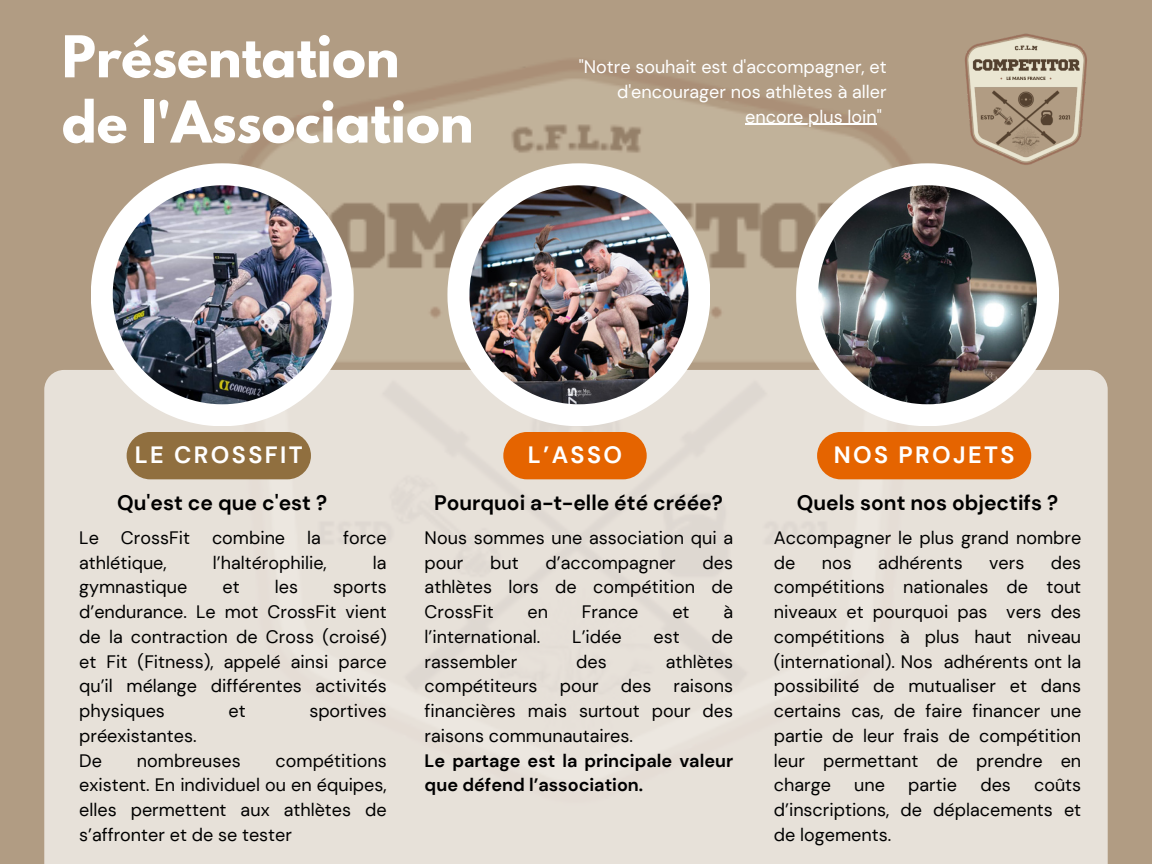
<style>
.page{position:relative;width:1152px;height:864px;background:#fff}
.page>*{position:absolute;margin:0;border:0;box-sizing:border-box;transform-origin:0 0}
.t1{font:700 51px "League Spartan";color:#fff}
.t2{font:700 23.55px "DM Sans";letter-spacing:.1em;color:#fff}
.t3{font:700 21px "DM Sans";color:#000}
.t4{font:18px/24.8px "DM Sans";color:#000;text-align:justify}
.t5{font:18px/24.8px "DM Sans";color:#fff;text-align:right}
.t6{font:700 18px/24.8px "DM Sans";color:#000}
</style>
<div class="page">
<img style="left:0;top:0;width:1152px;height:864px">
<div style="left:44px;top:370px;width:1064px;height:494px;background:#e7e1d9"></div>
<img style="left:925px;top:0;width:202px;height:200px">
<hr style="left:745px;top:124px;width:132px;height:1px;background:#fff">
<svg style="left:447px;top:163px;width:263px;height:263px"></svg>
<img style="left:469px;top:185px;width:219px;height:219px">
<div style="left:503px;top:432px;width:144px;height:47px;background:#e56400;border-radius:24px"></div>
<svg style="left:91px;top:163px;width:263px;height:263px"></svg>
<img style="left:113px;top:185px;width:219px;height:219px">
<div style="left:127px;top:432px;width:184px;height:47px;background:#906f3f;border-radius:24px"></div>
<svg style="left:796px;top:163px;width:263px;height:263px"></svg>
<img style="left:818px;top:185px;width:219px;height:219px">
<div style="left:817px;top:432px;width:214px;height:47px;background:#e56400;border-radius:24px"></div>
<p class="t1" style="left:62px;top:31px;width:339px">Présentation</p>
<p class="t1" style="left:62px;top:97px;width:413px">de l'Association</p>
<p class="t5" style="left:579px;top:55px;width:310px">"Notre souhait est d'accompagner, et d'encourager nos athlètes à aller encore plus loin"</p>
<p class="t2" style="left:135px;top:440px;width:169px">LE CROSSFIT</p>
<p class="t3" style="left:117px;top:489px;width:211px">Qu'est ce que c'est ?</p>
<p class="t4" style="left:79px;top:525px;width:309px">Le CrossFit combine la force athlétique,</p>
<p class="t4" style="left:213px;top:550px;width:115px">l’haltérophilie,</p>
<p class="t4" style="left:373px;top:550px;width:15px">la</p>
<p class="t4" style="left:79px;top:575px;width:110px">gymnastique</p>
<p class="t4" style="left:223px;top:575px;width:19px">et</p>
<p class="t4" style="left:275px;top:575px;width:25px">les</p>
<p class="t4" style="left:79px;top:575px;width:309px;text-indent:254px">sports d’endurance. Le mot CrossFit vient de la contraction de Cross (croisé) et Fit (Fitness), appelé ainsi parce qu’il mélange différentes activités physiques</p>
<p class="t4" style="left:229px;top:699px;width:19px">et</p>
<p class="t4" style="left:309px;top:699px;width:79px">sportives</p>
<p class="t4" style="left:79px;top:723px;width:119px">préexistantes.</p>
<p class="t4" style="left:79px;top:748px;width:24px">De</p>
<p class="t4" style="left:137px;top:748px;width:105px">nombreuses</p>
<p class="t4" style="left:79px;top:748px;width:309px;text-indent:196px">compétitions existent. En individuel ou en équipes, elles permettent aux athlètes de s’affronter et de se tester</p>
<p class="t2" style="left:528px;top:440px;width:96px">L’ASSO</p>
<p class="t3" style="left:434px;top:489px;width:290px">Pourquoi a-t-elle été créée?</p>
<p class="t4" style="left:425px;top:525px;width:310px">Nous sommes une association qui a pour</p>
<p class="t4" style="left:425px;top:550px;width:310px;text-indent:278px">des athlètes lors de compétition de CrossFit</p>
<p class="t4" style="left:490px;top:550px;width:30px">but</p>
<p class="t4" style="left:546px;top:550px;width:132px">d’accompagner</p>
<p class="t4" style="left:528px;top:600px;width:22px">en</p>
<p class="t4" style="left:582px;top:600px;width:58px">France</p>
<p class="t4" style="left:672px;top:600px;width:19px">et</p>
<p class="t4" style="left:723px;top:600px;width:11px">à</p>
<p class="t4" style="left:425px;top:624px;width:117px">l’international.</p>
<p class="t4" style="left:572px;top:624px;width:51px">L’idée</p>
<p class="t4" style="left:654px;top:624px;width:28px">est</p>
<p class="t4" style="left:712px;top:624px;width:23px">de</p>
<p class="t4" style="left:425px;top:649px;width:94px">rassembler</p>
<p class="t4" style="left:576px;top:649px;width:32px">des</p>
<p class="t4" style="left:425px;top:649px;width:310px;text-indent:241px">athlètes compétiteurs pour des raisons financières mais surtout pour des raisons communautaires.</p>
<p class="t6" style="left:425px;top:748px;width:310px">Le partage est la principale valeur que défend l’association.</p>
<p class="t2" style="left:834px;top:440px;width:182px">NOS PROJETS</p>
<p class="t3" style="left:797px;top:489px;width:263px">Quels sont nos objectifs ?</p>
<p class="t4" style="left:774px;top:525px;width:309px">Accompagner le plus grand nombre de</p>
<p class="t4" style="left:822px;top:550px;width:31px">nos</p>
<p class="t4" style="left:878px;top:550px;width:86px">adhérents</p>
<p class="t4" style="left:989px;top:550px;width:37px">vers</p>
<p class="t4" style="left:774px;top:550px;width:309px;text-indent:277px">des compétitions nationales de tout niveaux et pourquoi pas vers des compétitions à plus haut niveau (international). Nos adhérents ont la possibilité de mutualiser et dans certains cas, de faire financer une partie de leur frais de compétition leur permettant de prendre en charge</p>
<p class="t4" style="left:854px;top:773px;width:32px">une</p>
<p class="t4" style="left:908px;top:773px;width:51px">partie</p>
<p class="t4" style="left:980px;top:773px;width:32px">des</p>
<p class="t4" style="left:774px;top:773px;width:309px;text-indent:260px">coûts d’inscriptions, de déplacements et de logements.</p>
</div>
